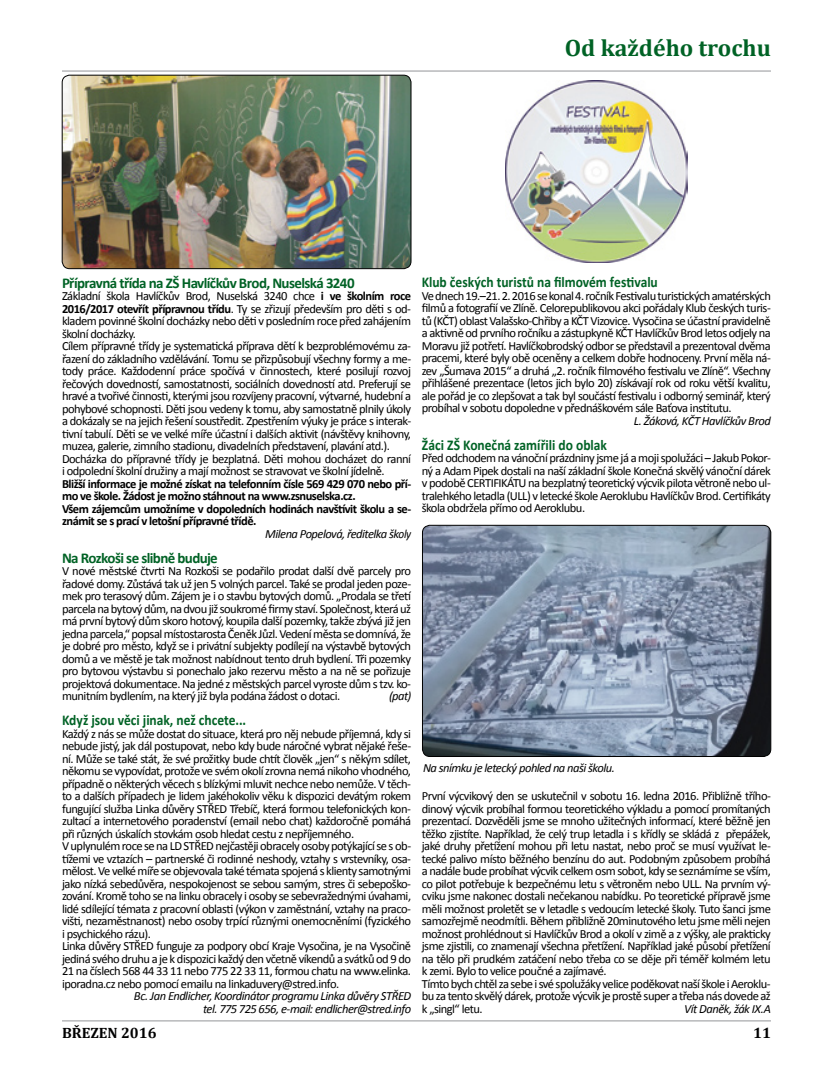
<style>
.page{position:relative;width:833px;height:1081px;background:#fff}
.page>*{position:absolute;margin:0;border:0;box-sizing:border-box;transform-origin:0 0}
.t1{font:700 23.75px "Cambria";color:#006225}
.t2{font:700 15px "Calibri";letter-spacing:-.005em;color:#006225;scale:.9 1}
.t3{font:700 15px "Calibri";letter-spacing:-.04em;color:#006225}
.t4{font:700 15px "Cambria";color:#000}
.t5{font:12.5px/12.5px "Calibri";letter-spacing:-.04em;color:#000}
.t6{font:700 12.5px/12.5px "Calibri";letter-spacing:-.04em;color:#000}
.t7{font:italic 12.5px/12.5px "Calibri";letter-spacing:-.04em;color:#000;text-align:right}
.s1{font-weight:700}
</style>
<div class="page">
<hr style="left:62px;top:71px;width:709px;height:1px;background:#939598">
<hr style="left:62px;top:1020px;width:709px;height:1px;background:#939598">
<img style="left:62px;top:75px;width:349px;height:194px">
<div style="left:62px;top:75px;width:349px;height:194px;border:1px solid #000;border-radius:8px"></div>
<img style="left:505px;top:81px;width:182px;height:182px">
<img style="left:422px;top:525px;width:349px;height:231px">
<div style="left:422px;top:525px;width:349px;height:231px;border:1px solid #000;border-radius:8px"></div>
<h1 class="t1" style="left:565px;top:31px;width:208px">Od každého trochu</h1>
<p class="t3" style="left:62px;top:273px;width:294px">Přípravná třída na ZŠ Havlíčkův Brod, Nuselská 3240</p>
<p class="t5" style="left:62px;top:290px;width:351px">Základní škola Havlíčkův Brod, Nuselská 3240 chce <span class="s1">i ve školním roce 2016/2017 otevřít přípravnou třídu</span>. Ty se zřizují především pro děti s od&shy;kladem povinné školní docházky nebo děti v posledním roce před zahájením školní docházky.<br>Cílem přípravné třídy je systematická příprava dětí k bezproblémovému za&shy;řazení do základního vzdělávání. Tomu se přizpůsobují všechny formy a me&shy;tody práce. Každodenní práce spočívá v činnostech, které posilují rozvoj řečových dovedností, samostatnosti, sociálních dovedností atd. Preferují se hravé a tvořivé činnosti, kterými jsou rozvíjeny pracovní, výtvarné, hudební a pohybové schopnosti. Děti jsou vedeny k tomu, aby samostatně plnily úkoly a dokázaly se na jejich řešení soustředit. Zpestřením výuky je práce s interak&shy;tivní tabulí. Děti se ve velké míře účastní i dalších aktivit (návštěvy knihovny, muzea, galerie, zimního stadionu, divadelních představení, plavání atd.).<br>Docházka do přípravné třídy je bezplatná. Děti mohou docházet do ranní i odpolední školní družiny a mají možnost se stravovat ve školní jídelně.</p>
<p class="t6" style="left:62px;top:477px;width:351px">Bližší informace je možné získat na telefonním čísle 569 429 070 nebo pří&shy;mo ve škole. Žádost je možno stáhnout na www.zsnuselska.cz.<br>Všem zájemcům umožníme v dopoledních hodinách navštívit školu a se&shy;známit se s prací v letošní přípravné třídě.</p>
<p class="t7" style="left:265px;top:527px;width:147px">Milena Popelová, ředitelka školy</p>
<p class="t3" style="left:62px;top:548px;width:157px">Na Rozkoši se slibně buduje</p>
<p class="t5" style="left:62px;top:565px;width:351px;text-align:justify">V nové městské čtvrti Na Rozkoši se podařilo prodat další dvě parcely pro řadové domy. Zůstává tak už jen 5 volných parcel. Také se prodal jeden poze&shy;mek pro terasový dům. Zájem je i o stavbu bytových domů. „Prodala se třetí parcela na bytový dům, na dvou již soukromé firmy staví. Společnost, která už má první bytový dům skoro hotový, koupila další pozemky, takže zbývá již jen jedna parcela,“ popsal místostarosta Čeněk Jůzl. Vedení města se domnívá, že je dobré pro město, když se i privátní subjekty podílejí na výstavbě bytových domů a ve městě je tak možnost nabídnout tento druh bydlení. Tři pozemky pro bytovou výstavbu si ponechalo jako rezervu město a na ně se pořizuje projektová dokumentace. Na jedné z městských parcel vyroste dům s tzv. ko&shy;munitním bydlením, na který již byla podána žádost o dotaci.</p>
<p class="t7" style="left:389px;top:689px;width:24px">(pat)</p>
<p class="t2" style="left:62px;top:710px;width:206px">Když jsou věci jinak, než chcete...</p>
<p class="t5" style="left:62px;top:727px;width:351px">Každý z nás se může dostat do situace, která pro něj nebude příjemná, kdy si nebude jistý, jak dál postupovat, nebo kdy bude náročné vybrat nějaké řeše&shy;ní. Může se také stát, že své prožitky bude chtít člověk „jen“ s někým sdílet, někomu se vypovídat, protože ve svém okolí zrovna nemá nikoho vhodného, případně o některých věcech s blízkými mluvit nechce nebo nemůže. V těch&shy;to a dalších případech je lidem jakéhokoliv věku k dispozici devátým rokem fungující služba Linka důvěry STŘED Třebíč, která formou telefonických kon&shy;zultací a internetového poradenství (email nebo chat) každoročně pomáhá při různých úskalích stovkám osob hledat cestu z nepříjemného.<br>V uplynulém roce se na LD STŘED nejčastěji obracely osoby potýkající se s ob&shy;tížemi ve vztazích – partnerské či rodinné neshody, vztahy s vrstevníky, osa&shy;mělost. Ve velké míře se objevovala také témata spojená s klienty samotnými jako nízká sebedůvěra, nespokojenost se sebou samým, stres či sebepoško&shy;zování. Kromě toho se na linku obracely i osoby se sebevražednými úvahami, lidé sdílející témata z pracovní oblasti (výkon v zaměstnání, vztahy na praco&shy;višti, nezaměstnanost) nebo osoby trpící různými onemocněními (fyzického i psychického rázu).<br>Linka důvěry STŘED funguje za podpory obcí Kraje Vysočina, je na Vysočině jediná svého druhu a je k dispozici každý den včetně víkendů a svátků od 9 do 21 na číslech 568 44 33 11 nebo 775 22 33 11, formou chatu na www.elinka. iporadna.cz nebo pomocí emailu na linkaduvery@stred.info.</p>
<p class="t7" style="left:134px;top:989px;width:279px">Bc. Jan Endlicher, Koordinátor programu Linka důvěry STŘED tel. 775 725 656, e-mail: endlicher@stred.info</p>
<p class="t2" style="left:422px;top:273px;width:264px">Klub českých turistů na filmovém festivalu</p>
<p class="t5" style="left:422px;top:289px;width:350px;text-align:justify">Ve dnech 19.–21. 2. 2016 se konal 4. ročník Festivalu turistických amatérských filmů a fotografií ve Zlíně. Celorepublikovou akci pořádaly Klub českých turis&shy;tů (KČT) oblast Valašsko-Chřiby a KČT Vizovice. Vysočina se účastní pravidelně a aktivně od prvního ročníku a zástupkyně KČT Havlíčkův Brod letos odjely na Moravu již potřetí. Havlíčkobrodský odbor se představil a prezentoval dvěma pracemi, které byly obě oceněny a celkem dobře hodnoceny. První měla ná&shy;zev „Šumava 2015“ a druhá „2. ročník filmového festivalu ve Zlíně“. Všechny přihlášené prezentace (letos jich bylo 20) získávají rok od roku větší kvalitu, ale pořád je co zlepšovat a tak byl součástí festivalu i odborný seminář, který probíhal v sobotu dopoledne v přednáškovém sále Baťova institutu.</p>
<p class="t7" style="left:634px;top:414px;width:138px">L. Žáková, KČT Havlíčkův Brod</p>
<p class="t2" style="left:422px;top:435px;width:207px">Žáci ZŠ Konečná zamířili do oblak</p>
<p class="t5" style="left:422px;top:452px;width:351px;text-align:justify">Před odchodem na vánoční prázdniny jsme já a moji spolužáci – Jakub Pokor&shy;ný a Adam Pipek dostali na naší základní škole Konečná skvělý vánoční dárek v podobě CERTIFIKÁTU na bezplatný teoretický výcvik pilota větroně nebo ul&shy;tralehkého letadla (ULL) v letecké škole Aeroklubu Havlíčkův Brod. Certifikáty škola obdržela přímo od Aeroklubu.</p>
<p class="t7" style="left:423px;top:761px;width:193px">Na snímku je letecký pohled na naši školu.</p>
<p class="t5" style="left:422px;top:789px;width:351px">První výcvikový den se uskutečnil v sobotu 16. ledna 2016. Přibližně třího&shy;dinový výcvik probíhal formou teoretického výkladu a pomocí promítaných prezentací. Dozvěděli jsme se mnoho užitečných informací, které běžně jen těžko zjistíte. Například, že celý trup letadla i s křídly se skládá z přepážek, jaké druhy přetížení mohou při letu nastat, nebo proč se musí využívat le&shy;tecké palivo místo běžného benzínu do aut. Podobným způsobem probíhá a nadále bude probíhat výcvik celkem osm sobot, kdy se seznámíme se vším, co pilot potřebuje k bezpečnému letu s větroněm nebo ULL. Na prvním vý&shy;cviku jsme nakonec dostali nečekanou nabídku. Po teoretické přípravě jsme měli možnost proletět se v letadle s vedoucím letecké školy. Tuto šanci jsme samozřejmě neodmítli. Během přibližně 20minutového letu jsme měli nejen možnost prohlédnout si Havlíčkův Brod a okolí v zimě a z výšky, ale prakticky jsme zjistili, co znamenají všechna přetížení. Například jaké působí přetížení na tělo při prudkém zatáčení nebo třeba co se děje při téměř kolmém letu k zemi. Bylo to velice poučné a zajímavé.<br>Tímto bych chtěl za sebe i své spolužáky velice poděkovat naší škole i Aeroklu&shy;bu za tento skvělý dárek, protože výcvik je prostě super a třeba nás dovede až k „singl“ letu.</p>
<p class="t7" style="left:684px;top:1001px;width:88px">Vít Daněk, žák IX.A</p>
<p class="t4" style="left:62px;top:1022px;width:96px">BŘEZEN 2016</p>
<p class="t4" style="left:753px;top:1022px;width:19px">11</p>
</div>
